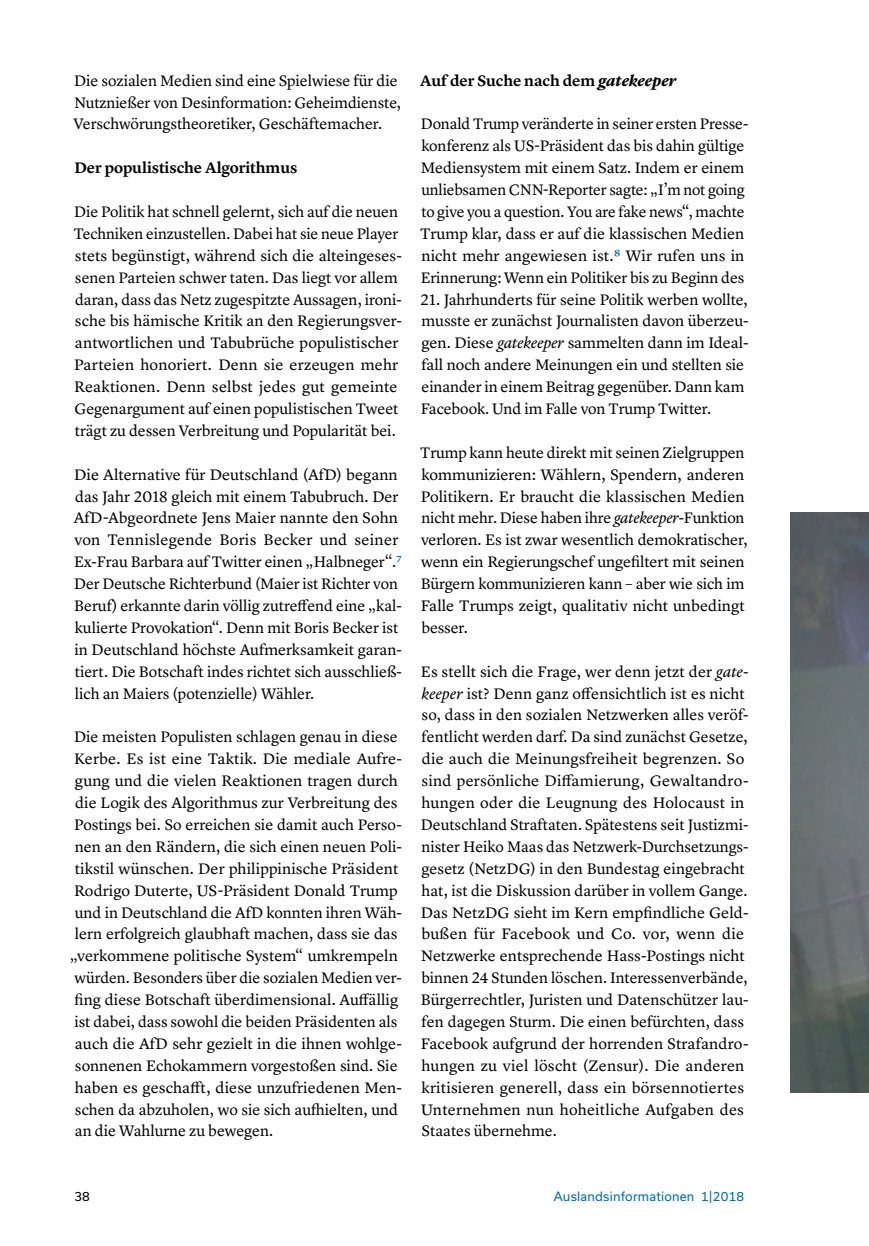
<style>
.page{position:relative;width:869px;height:1246px;background:#fff}
.page>*{position:absolute;margin:0;border:0;box-sizing:border-box;transform-origin:0 0}
.t1{font:15.75px/21.9px "Lyon Text";color:#000}
.t2{font:600 15.75px "Lyon Text";letter-spacing:-.005em;color:#000}
.t3{font:12.25px "Usual";letter-spacing:.015em;color:#006ca6}
.t4{font:12.25px "Usual";color:#000}
.s1{color:#006ca6}
.s2{font-weight:700;font-style:italic}
.s3{font-style:italic}
</style>
<div class="page">
<img style="left:790px;top:512px;width:78px;height:580px">
<p class="t1" style="left:73px;top:68px;width:329px">Die sozialen Medien sind eine Spielwiese für die<br>Nutznießer von Desinformation: Geheimdienste,<br>Verschwörungstheoretiker, Geschäftemacher.</p>
<p class="t2" style="left:74px;top:156px;width:224px">Der populistische Algorithmus</p>
<p class="t1" style="left:74px;top:199px;width:330px">Die Politik hat schnell gelernt, sich auf die neuen Techniken einzustellen. Dabei hat sie neue Player stets begünstigt, während sich die alteingeses&shy;senen Parteien schwer taten. Das liegt vor allem daran, dass das Netz zugespitzte Aussagen, ironi&shy;sche bis hämische Kritik an den Regierungsver&shy;antwortlichen und Tabubrüche populistischer Parteien honoriert. Denn sie erzeugen mehr Reaktionen. Denn selbst jedes gut gemeinte Gegenargument auf einen populistischen Tweet trägt zu dessen Verbreitung und Popularität bei.</p>
<p class="t1" style="left:74px;top:462px;width:329px">Die Alternative für Deutschland (AfD) begann das Jahr 2018 gleich mit einem Tabubruch. Der AfD-Abgeordnete Jens Maier nannte den Sohn von Tennislegende Boris Becker und seiner Ex-Frau Barbara auf Twitter einen „Halbneger“.<span class="s1">7<br></span>Der Deutsche Richterbund (Maier ist Richter von Beruf) erkannte darin völlig zutreffend eine „kal&shy;kulierte Provokation“. Denn mit Boris Becker ist in Deutschland höchste Aufmerksamkeit garan&shy;tiert. Die Botschaft indes richtet sich ausschließ&shy;lich an Maiers (potenzielle) Wähler.</p>
<p class="t1" style="left:74px;top:724px;width:325px">Die meisten Populisten schlagen genau in diese</p>
<p class="t1" style="left:74px;top:746px;width:329px">Kerbe. Es ist eine Taktik. Die mediale Aufre-</p>
<p class="t1" style="left:75px;top:768px;width:324px">gung und die vielen Reaktionen tragen durch</p>
<p class="t1" style="left:75px;top:790px;width:324px">die Logik des Algorithmus zur Verbreitung des</p>
<p class="t1" style="left:74px;top:812px;width:329px">Postings bei. So erreichen sie damit auch Perso-</p>
<p class="t1" style="left:75px;top:834px;width:328px">nen an den Rändern, die sich einen neuen Poli-</p>
<p class="t1" style="left:75px;top:856px;width:325px">tikstil wünschen. Der philippinische Präsident</p>
<p class="t1" style="left:74px;top:878px;width:325px">Rodrigo Duterte, US-Präsident Donald Trump</p>
<p class="t1" style="left:75px;top:899px;width:328px">und in Deutschland die AfD konnten ihren Wäh-</p>
<p class="t1" style="left:75px;top:921px;width:324px">lern erfolgreich glaubhaft machen, dass sie das</p>
<p class="t1" style="left:70px;top:943px;width:329px">„verkommene politische System“ umkrempeln</p>
<p class="t1" style="left:74px;top:965px;width:329px">würden. Besonders über die sozialen Medien ver-</p>
<p class="t1" style="left:75px;top:987px;width:325px">fing diese Botschaft überdimensional. Auffällig</p>
<p class="t1" style="left:74px;top:1009px;width:324px">ist dabei, dass sowohl die beiden Präsidenten als</p>
<p class="t1" style="left:75px;top:1031px;width:328px">auch die AfD sehr gezielt in die ihnen wohlge-</p>
<p class="t1" style="left:75px;top:1053px;width:324px">sonnenen Echokammern vorgestoßen sind. Sie</p>
<p class="t1" style="left:75px;top:1074px;width:328px">haben es geschafft, diese unzufriedenen Men-</p>
<p class="t1" style="left:75px;top:1096px;width:324px">schen da abzuholen, wo sie sich aufhielten, und</p>
<p class="t1" style="left:75px;top:1118px;width:200px">an die Wahlurne zu bewegen.</p>
<p class="t2" style="left:420px;top:68px;width:258px">Auf der Suche nach dem <span class="s2">gatekeeper</span></p>
<p class="t1" style="left:420px;top:112px;width:329px">Donald Trump veränderte in seiner ersten Presse&shy;konferenz als US-Präsident das bis dahin gültige Mediensystem mit einem Satz. Indem er einem unliebsamen CNN-Reporter sagte: „I’m not going to give you a question. You are fake news“, machte Trump klar, dass er auf die klassischen Medien nicht mehr angewiesen ist.<span class="s1">8</span> Wir rufen uns in Erinnerung: Wenn ein Politiker bis zu Beginn des</p>
<p class="t1" style="left:420px;top:287px;width:329px">21. Jahrhunderts für seine Politik werben wollte, musste er zunächst Journalisten davon überzeu&shy;gen. Diese <span class="s3">gatekeeper</span> sammelten dann im Ideal&shy;fall noch andere Meinungen ein und stellten sie einander in einem Beitrag gegenüber. Dann kam Facebook. Und im Falle von Trump Twitter.</p>
<p class="t1" style="left:420px;top:440px;width:329px">Trump kann heute direkt mit seinen Zielgruppen kommunizieren: Wählern, Spendern, anderen Politikern. Er braucht die klassischen Medien nicht mehr. Diese haben ihre <span class="s3">gatekeeper</span>-Funktion verloren. Es ist zwar wesentlich demokratischer, wenn ein Regierungschef ungefiltert mit seinen Bürgern kommunizieren kann – aber wie sich im Falle Trumps zeigt, qualitativ nicht unbedingt besser.</p>
<p class="t1" style="left:420px;top:659px;width:329px">Es stellt sich die Frage, wer denn jetzt der <span class="s3">gate&shy;keeper</span> ist? Denn ganz offensichtlich ist es nicht so, dass in den sozialen Netzwerken alles veröf&shy;fentlicht werden darf. Da sind zunächst Gesetze, die auch die Meinungsfreiheit begrenzen. So sind persönliche Diffamierung, Gewaltandro&shy;hungen oder die Leugnung des Holocaust in Deutschland Straftaten. Spätestens seit Justizmi&shy;nister Heiko Maas das Netzwerk-Durchsetzungs&shy;gesetz (NetzDG) in den Bundestag eingebracht hat, ist die Diskussion darüber in vollem Gange.<br>Das NetzDG sieht im Kern empfindliche Geld&shy;bußen für Facebook und Co. vor, wenn die Netzwerke entsprechende Hass-Postings nicht binnen 24 Stunden löschen. Interessenverbände, Bürgerrechtler, Juristen und Datenschützer lau&shy;fen dagegen Sturm. Die einen befürchten, dass Facebook aufgrund der horrenden Strafandro&shy;hungen zu viel löscht (Zensur). Die anderen kritisieren generell, dass ein börsennotiertes Unternehmen nun hoheitliche Aufgaben des Staates übernehme.</p>
<p class="t4" style="left:74px;top:1188px;width:17px">38</p>
<p class="t3" style="left:553px;top:1188px;width:192px">Auslandsinformationen 1|2018</p>
</div>
